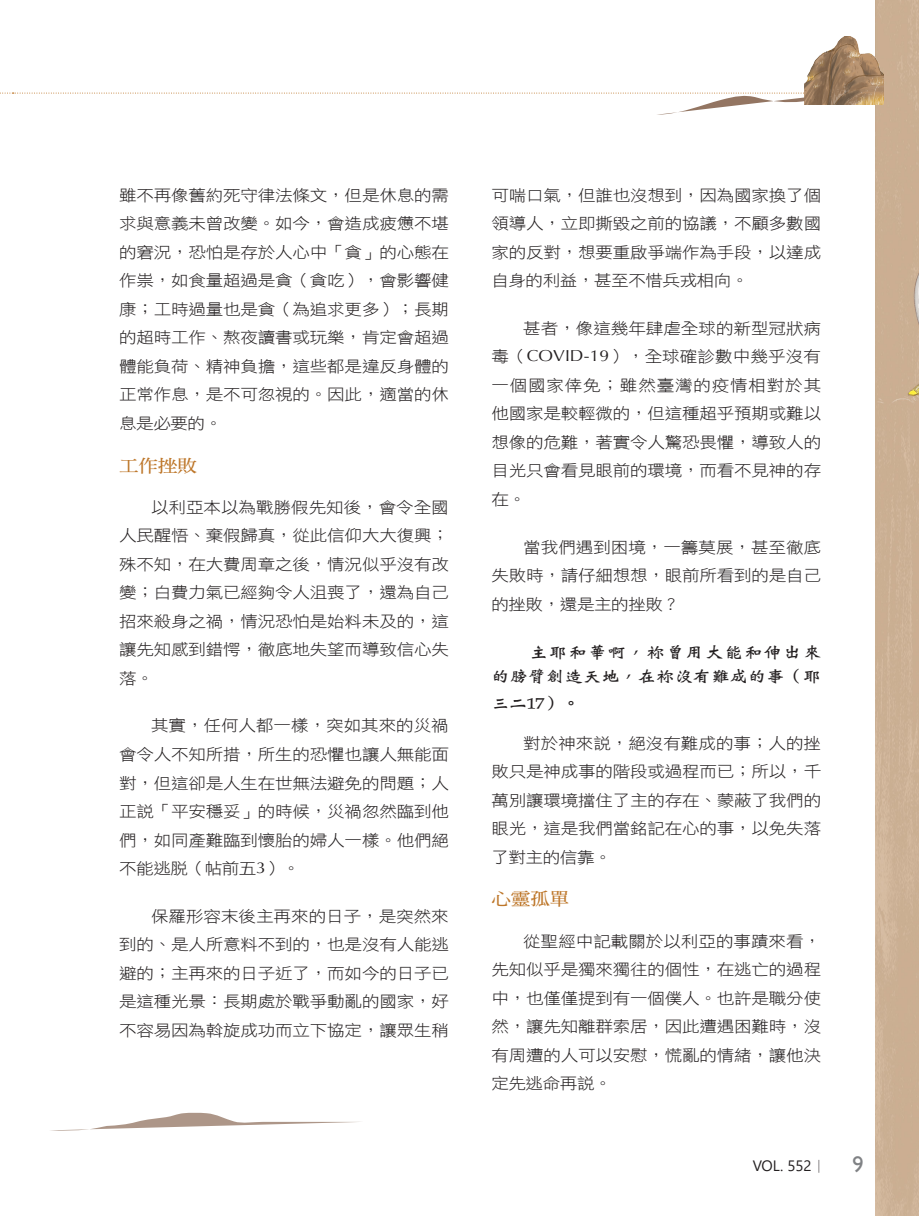
<style>
.page{position:relative;width:919px;height:1217px;background:#fff}
.page>*{position:absolute;margin:0;border:0;box-sizing:border-box;transform-origin:0 0}
.中標{font:17.55px "DF Ming W7 WIN BF";color:#bd7629;scale:1.11 1}
.Normal經文{font:16.2px/24px "DF Wei Bei W7 WINP BF";letter-spacing:.02em;color:#231f20;text-align:right;scale:1.11 1}
.t1{font:15.75px/28.5px "DF Hei W3 WIN BF";letter-spacing:-.01em;color:#231f20;text-align:justify;scale:1.11 1}
.t2{font:15px "Segoe UI";color:#231f20}
.s1{font-family:"Optima"}
.s2{font-family:"Adobe Ming Std";font-weight:300}
.s3{font-family:"Gill Sans";font-size:22.5px;color:#808285}
</style>
<div class="page">
<img style="left:875px;top:0;width:43px;height:1215px">
<svg style="left:66px;top:1112px;width:294px;height:18px"></svg>
<img style="left:804px;top:36px;width:79px;height:68px">
<svg style="left:0;top:93px;width:839px;height:22px"></svg>
<p class="t1" style="left:119px;top:180px;width:298px">雖不再像舊約死守律法條文，但是休息的需求與意義未曾改變。如今，會造成疲憊不堪的窘況，恐怕是存於人心中「貪」的心態在作祟，如食量超過是貪（貪吃），會影響健康；工時過量也是貪（為追求更多）；長期的超時工作、熬夜讀書或玩樂，肯定會超過體能負荷、精神負擔，這些都是違反身體的正常作息，是不可忽視的。因此，適當的休息是必要的。</p>
<p class="中標" style="left:119px;top:456px;width:72px">工作挫敗</p>
<p class="t1" style="left:119px;top:492px;width:298px;text-indent:32px">以利亞本以為戰勝假先知後，會令全國人民醒悟、棄假歸真，從此信仰大大復興；殊不知，在大費周章之後，情況似乎沒有改變；白費力氣已經夠令人沮喪了，還為自己招來殺身之禍，情況恐怕是始料未及的，這讓先知感到錯愕，徹底地失望而導致信心失落。</p>
<p class="t1" style="left:119px;top:711px;width:298px;text-indent:32px">其實，任何人都一樣，突如其來的災禍會令人不知所措，所生的恐懼也讓人無能面對，但這卻是人生在世無法避免的問題；人正說「平安穩妥」的時候，災禍忽然臨到他們，如同產難臨到懷胎的婦人一樣。他們絕不能逃脫（帖前五<span class="s1">3</span>）。</p>
<p class="t1" style="left:119px;top:901px;width:298px;text-indent:32px">保羅形容末後主再來的日子，是突然來到的、是人所意料不到的，也是沒有人能逃避的；主再來的日子近了，而如今的日子已是這種光景：長期處於戰爭動亂的國家，好不容易因為斡旋成功而立下協定，讓眾生稍</p>
<p class="t1" style="left:491px;top:180px;width:298px">可喘口氣，但誰也沒想到，因為國家換了個領導人，立即撕毀之前的協議，不顧多數國家的反對，想要重啟爭端作為手段，以達成自身的利益，甚至不惜兵戎相向。</p>
<p class="t1" style="left:491px;top:314px;width:298px;text-indent:32px">甚者，像這幾年肆虐全球的新型冠狀病毒（<span class="s1">COVID-19</span>），全球確診數中幾乎沒有一個國家倖免；雖然臺灣的疫情相對於其他國家是較輕微的，但這種超乎預期或難以想像的危難，著實令人驚恐畏懼，導致人的目光只會看見眼前的環境，而看不見神的存在。</p>
<p class="t1" style="left:491px;top:532px;width:298px;text-indent:32px">當我們遇到困境，一籌莫展，甚至徹底失敗時，請仔細想想，眼前所看到的是自己的挫敗，還是主的挫敗？</p>
<p class="Normal經文" style="left:491px;top:639px;width:298px">主耶和華啊，祢曾用大能和伸出來<br>的膀臂創造天地，在祢沒有難成的事（耶</p>
<p class="Normal經文" style="left:491px;top:690px;width:81px">三二17）。</p>
<p class="t1" style="left:491px;top:728px;width:298px;text-indent:32px">對於神來說，絕沒有難成的事；人的挫敗只是神成事的階段或過程而已；所以，千萬別讓環境擋住了主的存在、蒙蔽了我們的眼光，這是我們當銘記在心的事，以免失落了對主的信靠。</p>
<p class="中標" style="left:491px;top:890px;width:72px">心靈孤單</p>
<p class="t1" style="left:491px;top:926px;width:298px;text-indent:32px">從聖經中記載關於以利亞的事蹟來看，先知似乎是獨來獨往的個性，在逃亡的過程中，也僅僅提到有一個僕人。也許是職分使然，讓先知離群索居，因此遭遇困難時，沒有周遭的人可以安慰，慌亂的情緒，讓他決定先逃命再說。</p>
<p class="t2" style="left:752px;top:1151px;width:112px">VOL. 552<span class="s2">｜</span> <span class="s3">9</span></p>
</div>
